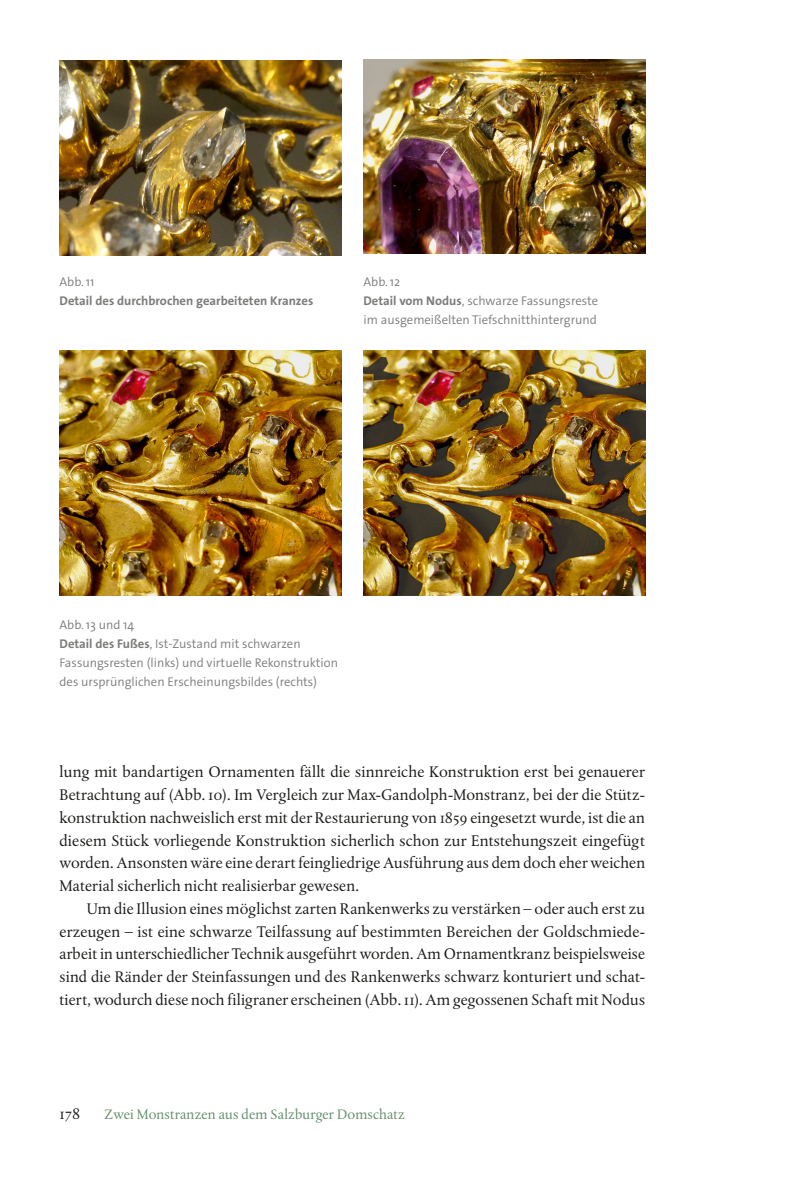
<style>
.page{position:relative;width:794px;height:1191px;background:#fff}
.page>*{position:absolute;margin:0;border:0;box-sizing:border-box;transform-origin:0 0}
.t1{font:16.1px/22.8px "DTL Albertina ST";letter-spacing:.005em;color:#1a1a18;text-align:justify}
.t2{font:14.35px "DTL Albertina ST";letter-spacing:.005em;color:#628d6c}
.t3{font:300 12.6px/18.9px "The Sans Os F";color:#7b7b7a}
.t4{font:700 12.6px "The Sans Os F";color:#7b7b7a}
.s1{font-weight:700}
</style>
<div class="page">
<img style="left:363px;top:60px;width:282px;height:194px">
<img style="left:60px;top:60px;width:281px;height:195px">
<img style="left:363px;top:350px;width:282px;height:245px">
<img style="left:60px;top:350px;width:281px;height:245px">
<p class="t3" style="left:60px;top:272px;width:36px">Abb. 11</p>
<p class="t4" style="left:60px;top:293px;width:255px">Detail des durchbrochen gearbeiteten Kranzes</p>
<p class="t3" style="left:363px;top:272px;width:236px">Abb. 12<br><span class="s1">Detail vom Nodus</span>, schwarze Fassungsreste im ausgemeißelten Tiefschnitthintergrund</p>
<p class="t3" style="left:60px;top:616px;width:280px">Abb. 13 und 14<br><span class="s1">Detail des Fußes</span>, Ist-Zustand mit schwarzen Fassungsresten (links) und virtuelle Rekonstruktion des ursprünglichen Erscheinungsbildes (rechts)</p>
<p class="t1" style="left:60px;top:760px;width:587px">lung mit bandartigen Ornamenten fällt die sinnreiche Konstruktion erst bei genauerer Betrachtung auf (Abb. 10). Im Vergleich zur Max-Gandolph-Monstranz, bei der die Stütz&shy;konstruktion nachweislich erst mit der Restaurierung von 1859 eingesetzt wurde, ist die an diesem Stück vorliegende Konstruktion sicherlich schon zur Entstehungszeit eingefügt worden. Ansonsten wäre eine derart feingliedrige Ausführung aus dem doch eher weichen Material sicherlich nicht realisierbar gewesen.</p>
<p class="t1" style="left:60px;top:897px;width:587px;text-indent:27px">Um die Illusion eines möglichst zarten Rankenwerks zu verstärken – oder auch erst zu erzeugen – ist eine schwarze Teilfassung auf bestimmten Bereichen der Goldschmiede&shy;arbeit in unterschiedlicher Technik ausgeführt worden. Am Ornamentkranz beispielsweise sind die Ränder der Steinfassungen und des Rankenwerks schwarz konturiert und schat&shy;tiert, wodurch diese noch filigraner erscheinen (Abb. 11). Am gegossenen Schaft mit Nodus</p>
<p class="t1" style="left:60px;top:1102px;width:22px">178</p>
<p class="t2" style="left:104px;top:1105px;width:302px">Zwei Monstranzen aus dem Salzburger Domschatz</p>
</div>
